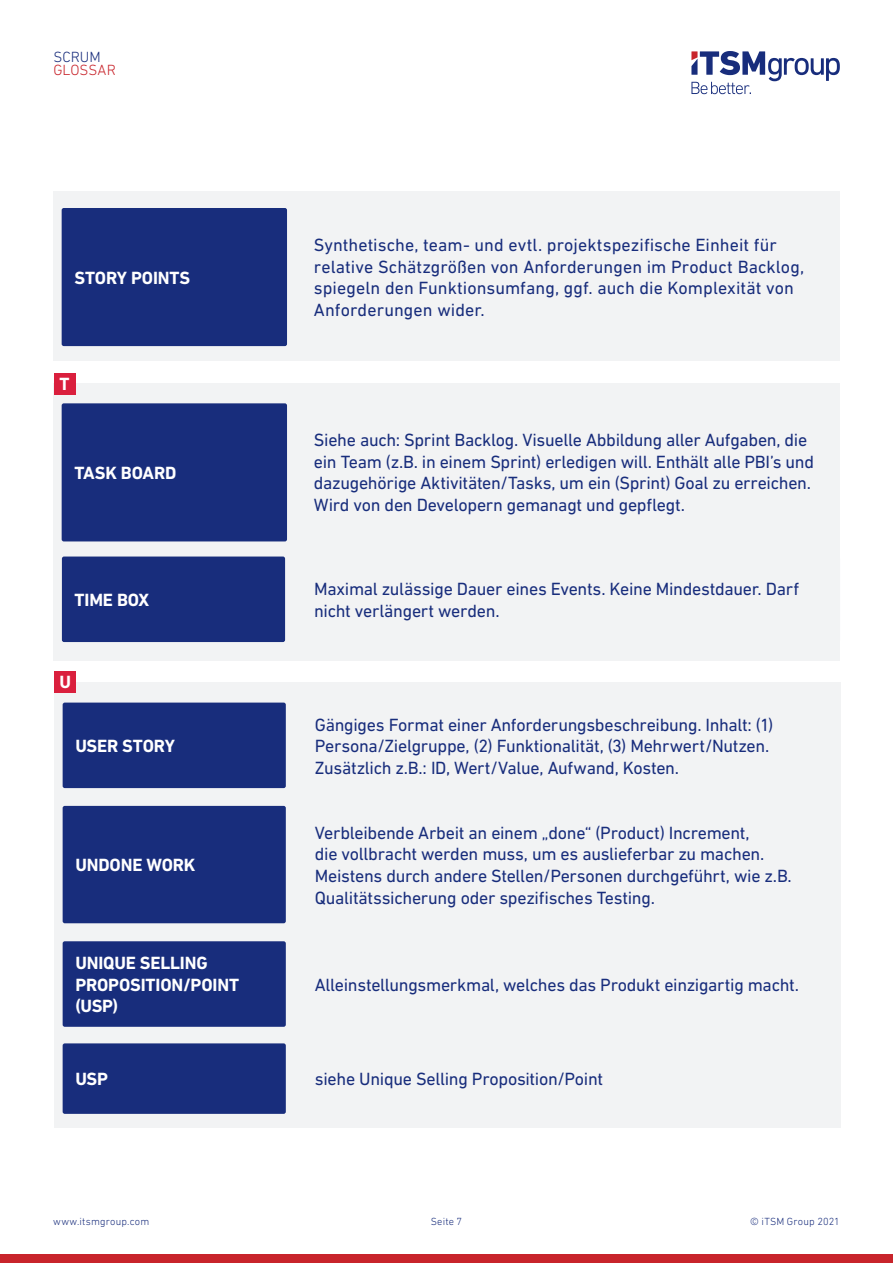
<style>
.page{position:relative;width:893px;height:1263px;background:#fff}
.page>*{position:absolute;margin:0;border:0;box-sizing:border-box;transform-origin:0 0}
.Midhead_03{font:18px/21.6px "DIN Next LT Pro";letter-spacing:-.015em;color:#182d7c}
.Midhead_03-2{font:18px/21.6px "DIN Next LT Pro";letter-spacing:.005em;color:#182d7c}
.Midhead_03-3{font:700 18px/21.6px "DIN Next LT Pro";letter-spacing:-.01em;color:#fff}
.t1{font:300 15px "DIN Next LT Pro";color:#c8242b}
.t2{font:300 15px "DIN Next LT Pro";color:#182d7c}
.t3{font:300 10.5px "DIN Next LT Pro";letter-spacing:.02em;color:#182d7c}
</style>
<div class="page">
<svg style="left:691px;top:51px;width:149px;height:43px"></svg>
<div style="left:0;top:1254px;width:893px;height:9px;background:#c8242b"></div>
<div style="left:53px;top:191px;width:787px;height:170px;background:#f2f3f4"></div>
<div style="left:62px;top:208px;width:225px;height:138px;background:#182d7c;border-radius:2px"></div>
<div style="left:53px;top:384px;width:787px;height:277px;background:#f2f3f4"></div>
<div style="left:54px;top:373px;width:21px;height:21px;background:#da1f3d"></div>
<div style="left:62px;top:403px;width:225px;height:138px;background:#182d7c;border-radius:2px"></div>
<div style="left:62px;top:556px;width:223px;height:86px;background:#182d7c;border-radius:2px"></div>
<div style="left:54px;top:682px;width:786px;height:445px;background:#f2f3f4"></div>
<div style="left:55px;top:671px;width:21px;height:21px;background:#da1f3d"></div>
<div style="left:63px;top:703px;width:223px;height:85px;background:#182d7c;border-radius:2px"></div>
<div style="left:63px;top:806px;width:223px;height:117px;background:#182d7c;border-radius:2px"></div>
<div style="left:63px;top:941px;width:223px;height:86px;background:#182d7c;border-radius:2px"></div>
<div style="left:63px;top:1043px;width:223px;height:71px;background:#182d7c;border-radius:2px"></div>
<div style="left:302px;top:806px;width:539px;height:117px;background:#f2f3f4;border-radius:2px"></div>
<div style="left:302px;top:941px;width:539px;height:86px;background:#f2f3f4;border-radius:2px"></div>
<div style="left:302px;top:1043px;width:539px;height:71px;background:#f2f3f4;border-radius:2px"></div>
<p class="t2" style="left:53px;top:48px;width:49px">SCRUM</p>
<p class="t1" style="left:53px;top:61px;width:64px">GLOSSAR</p>
<p class="Midhead_03-3" style="left:74px;top:267px;width:117px">STORY POINTS</p>
<p class="Midhead_03-3" style="left:60px;top:373px;width:12px">T</p>
<p class="Midhead_03-3" style="left:74px;top:462px;width:104px">TASK BOARD</p>
<p class="Midhead_03-2" style="left:314px;top:234px;width:492px">Synthetische, team- und evtl. projektspezifische Einheit für relative Schätzgrößen von Anforderungen im Product Backlog, spiegeln den Funktionsumfang, ggf. auch die Komplexität von Anforderungen wider.</p>
<p class="Midhead_03" style="left:314px;top:429px;width:502px">Siehe auch: Sprint Backlog. Visuelle Abbildung aller Aufgaben, die ein Team (z.B. in einem Sprint) erledigen will. Enthält alle PBI’s und dazugehörige Aktivitäten/Tasks, um ein (Sprint) Goal zu erreichen.<br>Wird von den Developern gemanagt und gepflegt.</p>
<p class="Midhead_03-3" style="left:75px;top:589px;width:76px">TIME BOX</p>
<p class="Midhead_03" style="left:314px;top:578px;width:486px">Maximal zulässige Dauer eines Events. Keine Mindestdauer. Darf nicht verlängert werden.</p>
<p class="Midhead_03-3" style="left:59px;top:671px;width:13px">U</p>
<p class="Midhead_03-3" style="left:75px;top:735px;width:101px">USER STORY</p>
<p class="Midhead_03-3" style="left:75px;top:854px;width:122px">UNDONE WORK</p>
<p class="Midhead_03-3" style="left:75px;top:952px;width:165px">UNIQUE SELLING<br>PROPOSITION/POINT (USP)</p>
<p class="Midhead_03-3" style="left:75px;top:1068px;width:34px">USP</p>
<p class="Midhead_03" style="left:315px;top:713px;width:460px">Gängiges Format einer Anforderungsbeschreibung. Inhalt: (1)<br>Persona/Zielgruppe, (2) Funktionalität, (3) Mehrwert/Nutzen.<br>Zusätzlich z.B.: ID, Wert/Value, Aufwand, Kosten.</p>
<p class="Midhead_03" style="left:315px;top:822px;width:478px">Verbleibende Arbeit an einem „done“ (Product) Increment,<br>die vollbracht werden muss, um es auslieferbar zu machen.<br>Meistens durch andere Stellen/Personen durchgeführt, wie z.B.<br>Qualitätssicherung oder spezifisches Testing.</p>
<p class="Midhead_03" style="left:315px;top:973px;width:486px">Alleinstellungsmerkmal, welches das Produkt einzigartig macht.</p>
<p class="Midhead_03" style="left:315px;top:1068px;width:290px">siehe Unique Selling Proposition/Point</p>
<p class="t3" style="left:53px;top:1215px;width:98px">www.itsmgroup.com</p>
<p class="t3" style="left:431px;top:1215px;width:33px">Seite 7</p>
<p class="t3" style="left:750px;top:1215px;width:91px">© iTSM Group 2021</p>
</div>
